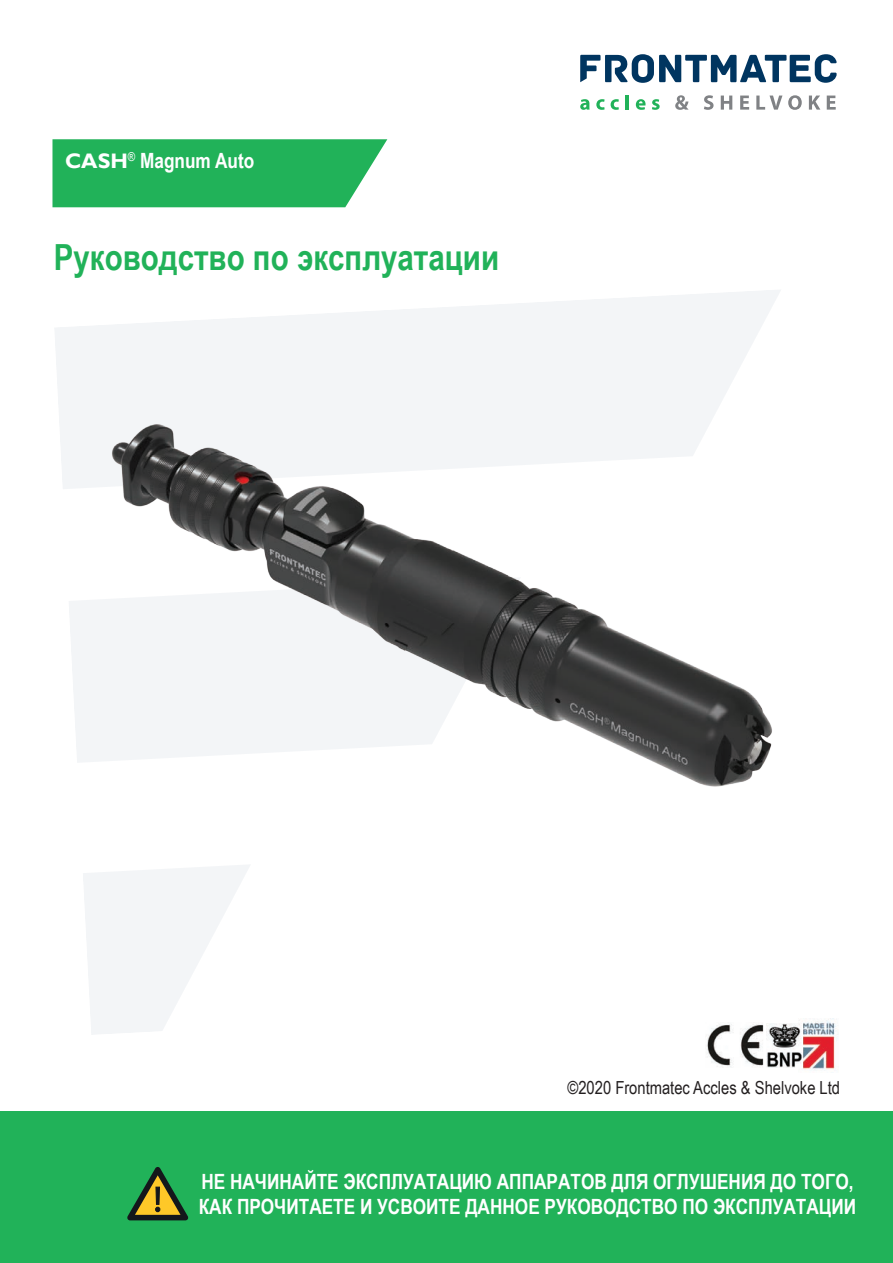
<style>
.page{position:relative;width:893px;height:1263px;background:#fff}
.page>*{position:absolute;margin:0;border:0;box-sizing:border-box;transform-origin:0 0}
.t1{font:700 36px "Arial Narrow";color:#21b259}
.t2{font:700 21px/25.2px "Arial Narrow";color:#fff}
.t3{font:18px "Arial Narrow";color:#231f20}
.s1{font-family:"Gill Sans"}
</style>
<div class="page">
<svg style="left:537px;top:290px;width:244px;height:13px;fill:#f3f5f7"></svg>
<svg style="left:86px;top:937px;width:126px;height:98px"></svg>
<div style="left:0;top:1111px;width:893px;height:152px;background:#21b259"></div>
<svg style="left:580px;top:54px;width:257px;height:29px"></svg>
<svg style="left:580px;top:99px;width:10px;height:11px"></svg>
<svg style="left:596px;top:99px;width:9px;height:11px"></svg>
<svg style="left:611px;top:99px;width:8px;height:11px"></svg>
<hr style="left:626px;top:95px;width:3px;height:15px;background:#21b259">
<svg style="left:636px;top:99px;width:9px;height:11px"></svg>
<svg style="left:652px;top:99px;width:8px;height:11px"></svg>
<svg style="left:675px;top:95px;width:14px;height:15px"></svg>
<svg style="left:704px;top:95px;width:9px;height:15px"></svg>
<svg style="left:721px;top:96px;width:11px;height:14px"></svg>
<svg style="left:740px;top:96px;width:9px;height:14px"></svg>
<svg style="left:756px;top:96px;width:26px;height:14px"></svg>
<svg style="left:788px;top:95px;width:14px;height:15px"></svg>
<svg style="left:809px;top:96px;width:11px;height:14px"></svg>
<svg style="left:827px;top:96px;width:9px;height:14px"></svg>
<img style="left:55px;top:303px;width:719px;height:634px">
<svg style="left:127px;top:1167px;width:61px;height:53px"></svg>
<img style="left:799px;top:1018px;width:39px;height:52px">
<img style="left:767px;top:1023px;width:35px;height:44px">
<img style="left:707px;top:1024px;width:57px;height:43px">
<svg style="left:52px;top:139px;width:335px;height:68px;background:#2fb764"></svg>
<p class="t2" style="left:65px;top:147px;width:191px"><span class="s1">CASH</span><sup>®</sup> Magnum Auto</p>
<h1 class="t1" style="left:54px;top:230px;width:447px">Руководство по эксплуатации</h1>
<p class="t3" style="left:567px;top:1074px;width:274px">©2020 Frontmatec Accles &amp; Shelvoke Ltd</p>
<p class="t2" style="left:199px;top:1168px;width:659px">НЕ НАЧИНАЙТЕ ЭКСПЛУАТАЦИЮ АППАРАТОВ ДЛЯ ОГЛУШЕНИЯ ДО ТОГО,<br>КАК ПРОЧИТАЕТЕ И УСВОИТЕ ДАННОЕ РУКОВОДСТВО ПО ЭКСПЛУАТАЦИИ</p>
</div>
